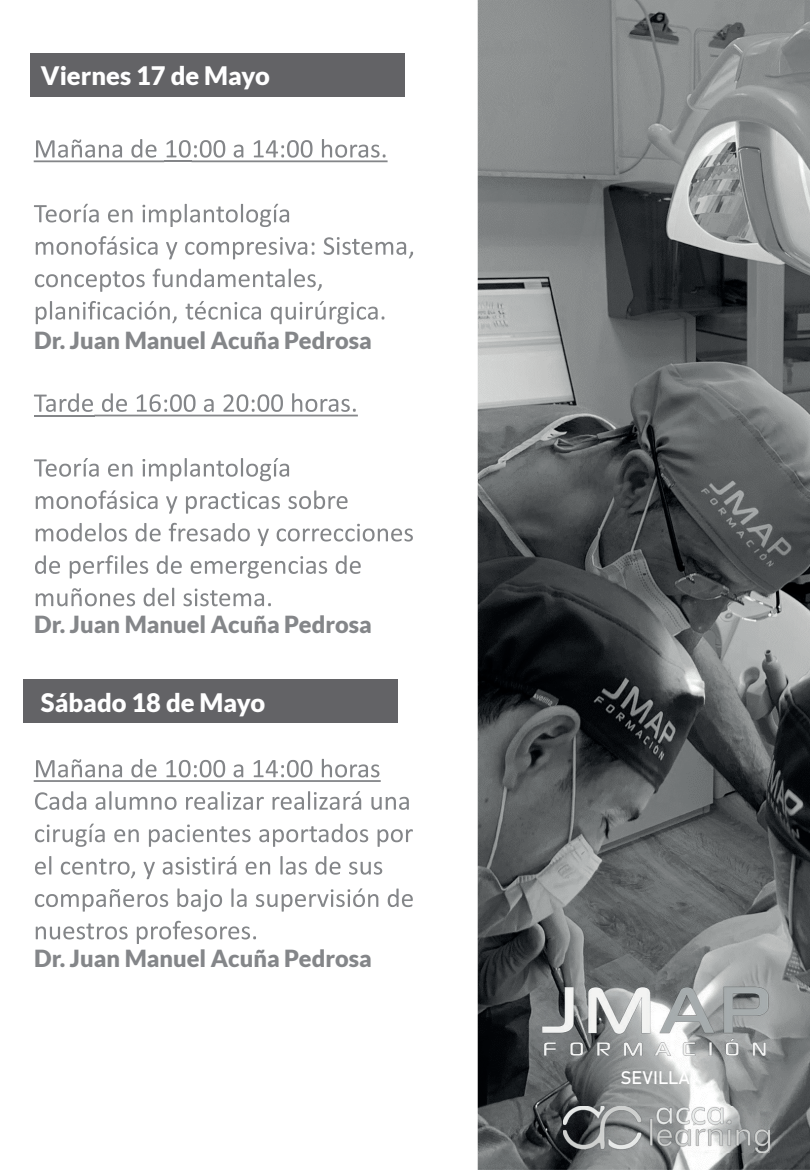
<style>
.page{position:relative;width:810px;height:1170px;background:#fff}
.page>*{position:absolute;margin:0;border:0;box-sizing:border-box;transform-origin:0 0}
.t1{font:900 25.5px "Lato";color:#fff}
.t2{font:900 23.55px "Lato";color:#848689}
.t3{font:18px "Bahnschrift";color:#fff}
</style>
<div class="page">
<img style="left:478px;top:0;width:332px;height:1170px">
<div style="left:30px;top:54px;width:375px;height:43px;background:#636366"></div>
<svg style="left:34px;top:139px;width:354px;height:23px"></svg>
<svg style="left:34px;top:204px;width:255px;height:23px"></svg>
<svg style="left:36px;top:236px;width:377px;height:23px"></svg>
<svg style="left:35px;top:269px;width:287px;height:23px"></svg>
<svg style="left:36px;top:301px;width:348px;height:23px"></svg>
<div style="left:23px;top:679px;width:375px;height:44px;background:#636366"></div>
<svg style="left:34px;top:393px;width:324px;height:23px"></svg>
<svg style="left:34px;top:458px;width:255px;height:23px"></svg>
<svg style="left:36px;top:490px;width:312px;height:24px"></svg>
<svg style="left:35px;top:523px;width:378px;height:83px"></svg>
<svg style="left:34px;top:759px;width:347px;height:23px"></svg>
<svg style="left:35px;top:791px;width:374px;height:19px"></svg>
<svg style="left:35px;top:824px;width:378px;height:23px"></svg>
<svg style="left:35px;top:856px;width:347px;height:23px"></svg>
<svg style="left:35px;top:888px;width:378px;height:24px"></svg>
<svg style="left:36px;top:921px;width:220px;height:23px"></svg>
<img style="left:537px;top:982px;width:236px;height:79px">
<img style="left:563px;top:1106px;width:207px;height:47px">
<p class="t1" style="left:41px;top:61px;width:230px">Viernes 17 de Mayo</p>
<p class="t2" style="left:34px;top:326px;width:339px">Dr. Juan Manuel Acuña Pedrosa</p>
<p class="t2" style="left:34px;top:610px;width:339px">Dr. Juan Manuel Acuña Pedrosa</p>
<p class="t1" style="left:41px;top:687px;width:226px">Sábado 18 de Mayo</p>
<p class="t2" style="left:34px;top:945px;width:339px">Dr. Juan Manuel Acuña Pedrosa</p>
<p class="t3" style="left:620px;top:1064px;width:71px">SEVILLA</p>
</div>
